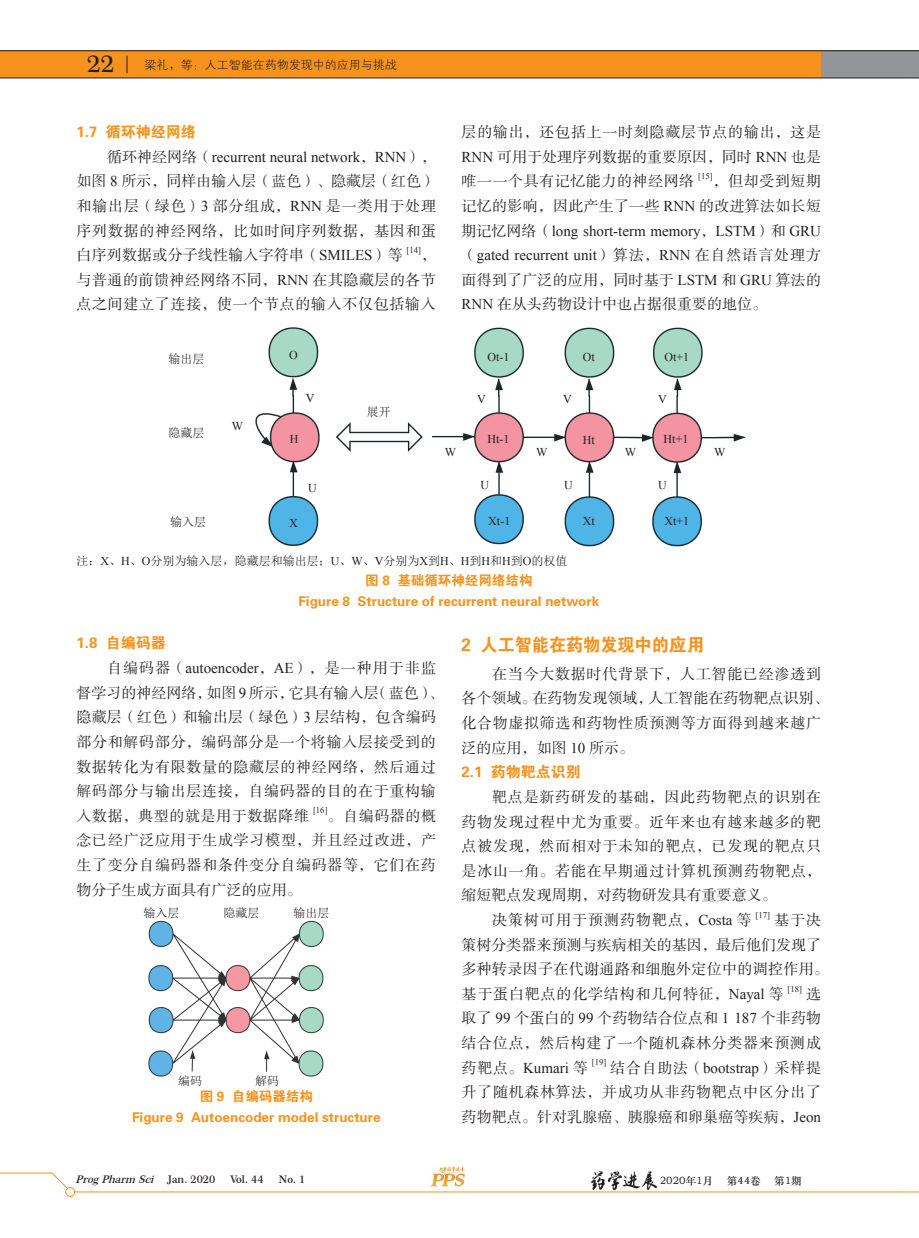
<style>
.page{position:relative;width:919px;height:1238px;background:#fff}
.page>*{position:absolute;margin:0;border:0;box-sizing:border-box;transform-origin:0 0}
.t1{font:600 23.1px "Century 751 BT";color:#231f20}
.t2{font:18px "FZDHTK GBK1 0";color:#f7931d;scale:.95 1}
.t3{font:15px/24.6px "FZSSK GBK1 0";letter-spacing:.045em;color:#231f20;text-align:justify}
.t4{font:15px/24.6px "Times New Roman";color:#231f20}
.t5{font:15px/24.6px "FZSSK GBK1 0";letter-spacing:.02em;color:#231f20;text-align:right}
.t6{font:15px/24.6px "FZSSK GBK1 0";color:#231f20}
.t7{font:15px "FZDHTK GBK1 0";color:#f7931d}
.t8{font:15px "FZSSK GBK1 0";letter-spacing:.065em;color:#231f20}
.t9{font:13.5px/21px "FZDHTK GBK1 0";color:#f7931d;text-align:center}
.t10{font:12px "Sim Sun";color:#231f20}
.t11{font:12px "Times New Roman";color:#231f20}
.t12{font:12px "FZXH1 K GBK1 0";color:#231f20}
.t13{font:italic 600 10.5px "Century 751 BT";color:#231f20}
.t14{font:10.5px "ST Zhongsong";color:#231f20}
.t15{font:600 10.5px "Century 751 BT";color:#231f20}
.t16{font:8.7px "Times New Roman";color:#231f20}
.s1{font-family:"FZSSK GBK1 0"}
.s2{font-family:"Times New Roman"}
.s3{font-style:normal}
</style>
<div class="page">
<div style="left:0;top:51px;width:825px;height:27px;background:#f7931d"></div>
<svg style="left:127px;top:56px;width:1px;height:17px"></svg>
<div style="left:821px;top:51px;width:85px;height:27px;background:#939598"></div>
<div style="left:906px;top:51px;width:12px;height:27px;background:#939598"></div>
<hr style="left:0;top:78px;width:906px;height:1px;background:#231f20">
<hr style="left:0;top:50px;width:906px;height:1px;background:#231f20">
<svg style="left:906px;top:50px;width:12px;height:1px"></svg>
<svg style="left:906px;top:78px;width:12px;height:1px"></svg>
<svg style="left:906px;top:1191px;width:12px;height:1px"></svg>
<img style="left:430px;top:1166px;width:35px;height:21px">
<img style="left:590px;top:1171px;width:68px;height:19px">
<svg style="left:0;top:1172px;width:68px;height:18px"></svg>
<hr style="left:71px;top:1191px;width:835px;height:1px;background:#f7931d">
<div style="left:66px;top:1187px;width:9px;height:9px;background:#fff;border-radius:50%"></div>
<div style="left:65px;top:1187px;width:10px;height:9px;border:1px solid #f7931d;border-radius:50%"></div>
<img style="left:255px;top:327px;width:491px;height:220px">
<img style="left:148px;top:920px;width:176px;height:157px">
<h1 class="t1" style="left:87px;top:50px;width:29px">22</h1>
<p class="t12" style="left:145px;top:58px;width:253px">梁礼，等：人工智能在药物发现中的应用与挑战</p>
<p class="t7" style="left:77px;top:124px;width:121px">1.7 循环神经网络</p>
<p class="t4" style="left:107px;top:144px;width:330px"><span class="s1">循环神经网络（</span>recurrent neural network<span class="s1">，</span>RNN<span class="s1">），</span></p>
<p class="t3" style="left:77px;top:170px;width:361px">如图 <span class="s2">8</span> 所示，同样由输入层（蓝色）、隐藏层（红色）和输出层（绿色）<span class="s2">3</span> 部分组成，<span class="s2">RNN</span> 是一类用于处理序列数据的神经网络，比如时间序列数据，基因和蛋白序列数据或分子线性输入字符串（<span class="s2">SMILES</span>）等</p>
<p class="t16" style="left:406px;top:244px;width:16px">[14]</p>
<p class="t3" style="left:77px;top:243px;width:361px;text-indent:344px">，与普通的前馈神经网络不同，<span class="s2">RNN</span> 在其隐藏层的各节点之间建立了连接，使一个节点的输入不仅包括输入</p>
<p class="t3" style="left:461px;top:120px;width:361px">层的输出，还包括上一时刻隐藏层节点的输出，这是<span class="s2">RNN</span> 可用于处理序列数据的重要原因，同时 <span class="s2">RNN</span> 也是唯一一个具有记忆能力的神经网络</p>
<p class="t16" style="left:698px;top:170px;width:16px">[15]</p>
<p class="t5" style="left:461px;top:170px;width:361px">，但却受到短期<br>记忆的影响，因此产生了一些 <span class="s2">RNN</span> 的改进算法如长短</p>
<p class="t4" style="left:461px;top:218px;width:361px"><span class="s1">期记忆网络（</span>long short-term memory<span class="s1">，</span>LSTM<span class="s1">）和</span> GRU<span class="s1">（</span>gated recurrent unit<span class="s1">）算法，</span>RNN <span class="s1">在自然语言处理方</span></p>
<p class="t6" style="left:461px;top:268px;width:361px">面得到了广泛的应用，同时基于 <span class="s2">LSTM</span> 和 <span class="s2">GRU</span> 算法的<br><span class="s2">RNN</span> 在从头药物设计中也占据很重要的地位。</p>
<p class="t10" style="left:168px;top:353px;width:37px">输出层</p>
<p class="t11" style="left:289px;top:347px;width:10px">O</p>
<p class="t11" style="left:487px;top:348px;width:23px">Ot-1</p>
<p class="t11" style="left:582px;top:348px;width:14px">Ot</p>
<p class="t11" style="left:664px;top:348px;width:26px">Ot+1</p>
<p class="t11" style="left:306px;top:390px;width:10px">V</p>
<p class="t11" style="left:477px;top:391px;width:10px">V</p>
<p class="t11" style="left:563px;top:391px;width:10px">V</p>
<p class="t11" style="left:658px;top:391px;width:10px">V</p>
<p class="t10" style="left:367px;top:405px;width:25px">展开</p>
<p class="t10" style="left:168px;top:427px;width:37px">隐藏层</p>
<p class="t11" style="left:232px;top:418px;width:13px">W</p>
<p class="t11" style="left:290px;top:430px;width:10px">H</p>
<p class="t11" style="left:487px;top:431px;width:23px">Ht-1</p>
<p class="t11" style="left:582px;top:432px;width:14px">Ht</p>
<p class="t11" style="left:663px;top:431px;width:26px">Ht+1</p>
<p class="t11" style="left:445px;top:444px;width:13px">W</p>
<p class="t11" style="left:536px;top:444px;width:13px">W</p>
<p class="t11" style="left:624px;top:444px;width:13px">W</p>
<p class="t11" style="left:714px;top:444px;width:13px">W</p>
<p class="t11" style="left:308px;top:480px;width:10px">U</p>
<p class="t11" style="left:480px;top:476px;width:10px">U</p>
<p class="t11" style="left:564px;top:476px;width:10px">U</p>
<p class="t11" style="left:658px;top:476px;width:10px">U</p>
<p class="t10" style="left:170px;top:515px;width:38px">输入层</p>
<p class="t11" style="left:289px;top:515px;width:10px">X</p>
<p class="t11" style="left:488px;top:513px;width:23px">Xt-1</p>
<p class="t11" style="left:582px;top:513px;width:14px">Xt</p>
<p class="t11" style="left:664px;top:513px;width:26px">Xt+1</p>
<p class="t10" style="left:77px;top:555px;width:492px">注：<span class="s2">X</span>、<span class="s2">H</span>、<span class="s2">O</span>分别为输入层，隐藏层和输出层；<span class="s2">U</span>、<span class="s2">W</span>、<span class="s2">V</span>分别为<span class="s2">X</span>到<span class="s2">H</span>、<span class="s2">H</span>到<span class="s2">H</span>和<span class="s2">H</span>到<span class="s2">O</span>的权值</p>
<p class="t9" style="left:298px;top:569px;width:302px">图 8 基础循环神经网络结构<br>Figure 8 Structure of recurrent neural network</p>
<p class="t7" style="left:77px;top:635px;width:91px">1.8 自编码器</p>
<p class="t3" style="left:77px;top:656px;width:368px;text-align:left;text-indent:31px">自编码器（<span class="s2">autoencoder</span>，<span class="s2">AE</span>），是一种用于非监督学习的神经网络，如图 <span class="s2">9</span> 所示，它具有输入层（蓝色）、隐藏层（红色）和输出层（绿色）<span class="s2">3</span> 层结构，包含编码部分和解码部分，编码部分是一个将输入层接受到的数据转化为有限数量的隐藏层的神经网络，然后通过解码部分与输出层连接，自编码器的目的在于重构输入数据，典型的就是用于数据降维</p>
<p class="t16" style="left:313px;top:804px;width:16px">[16]</p>
<p class="t3" style="left:77px;top:804px;width:361px;text-indent:251px">。自编码器的概念已经广泛应用于生成学习模型，并且经过改进，产生了变分自编码器和条件变分自编码器等，它们在药物分子生成方面具有广泛的应用。</p>
<p class="t10" style="left:144px;top:906px;width:37px">输入层</p>
<p class="t10" style="left:223px;top:906px;width:37px">隐藏层</p>
<p class="t10" style="left:293px;top:906px;width:37px">输出层</p>
<p class="t10" style="left:178px;top:1074px;width:26px">编码</p>
<p class="t10" style="left:255px;top:1074px;width:25px">解码</p>
<p class="t9" style="left:132px;top:1086px;width:250px">图 9 自编码器结构<br>Figure 9 Autoencoder model structure</p>
<p class="t2" style="left:461px;top:635px;width:257px">2 人工智能在药物发现中的应用</p>
<p class="t3" style="left:461px;top:662px;width:368px;text-align:left;text-indent:31px">在当今大数据时代背景下，人工智能已经渗透到各个领域。在药物发现领域，人工智能在药物靶点识别、化合物虚拟筛选和药物性质预测等方面得到越来越广泛的应用，如图 <span class="s2">10</span> 所示。</p>
<p class="t7" style="left:461px;top:763px;width:121px">2.1 药物靶点识别</p>
<p class="t3" style="left:492px;top:785px;width:330px">靶点是新药研发的基础，因此药物靶点的识别在</p>
<p class="t3" style="left:461px;top:809px;width:361px">药物发现过程中尤为重要。近年来也有越来越多的靶</p>
<p class="t3" style="left:461px;top:834px;width:361px">点被发现，然而相对于未知的靶点，已发现的靶点只</p>
<p class="t3" style="left:461px;top:859px;width:361px">是冰山一角。若能在早期通过计算机预测药物靶点，</p>
<p class="t6" style="left:461px;top:883px;width:316px">缩短靶点发现周期，对药物研发具有重要意义。</p>
<p class="t8" style="left:492px;top:912px;width:261px">决策树可用于预测药物靶点，<span class="s2">Costa</span> 等</p>
<p class="t16" style="left:755px;top:908px;width:16px">[17]</p>
<p class="t5" style="left:461px;top:908px;width:368px;text-align:left;text-indent:312px">基于决策树分类器来预测与疾病相关的基因，最后他们发现了多种转录因子在代谢通路和细胞外定位中的调控作用。基于蛋白靶点的化学结构和几何特征，<span class="s2">Nayal</span> 等</p>
<p class="t16" style="left:787px;top:982px;width:16px">[18]</p>
<p class="t3" style="left:461px;top:982px;width:361px;text-indent:344px">选取了 <span class="s2">99</span> 个蛋白的 <span class="s2">99</span> 个药物结合位点和 <span class="s2">1 187</span> 个非药物结合位点，然后构建了一个随机森林分类器来预测成</p>
<p class="t4" style="left:461px;top:1055px;width:128px"><span class="s1">药靶点。</span>Kumari <span class="s1">等</span></p>
<p class="t16" style="left:591px;top:1056px;width:16px">[19]</p>
<p class="t3" style="left:461px;top:1055px;width:361px;text-indent:149px">结合自助法（<span class="s2">bootstrap</span>）采样提升了随机森林算法，并成功从非药物靶点中区分出了药物靶点。针对乳腺癌、胰腺癌和卵巢癌等疾病，<span class="s2">Jeon</span></p>
<p class="t13" style="left:76px;top:1172px;width:141px">ProgPharm Sci <span class="s3">J a n . 2 0 2 0</span></p>
<p class="t15" style="left:230px;top:1172px;width:35px">Vol. 44</p>
<p class="t15" style="left:279px;top:1172px;width:28px">No. 1</p>
<p class="t14" style="left:659px;top:1173px;width:55px">2020年1月</p>
<p class="t14" style="left:726px;top:1173px;width:36px">第44卷</p>
<p class="t14" style="left:774px;top:1173px;width:29px">第1期</p>
</div>
